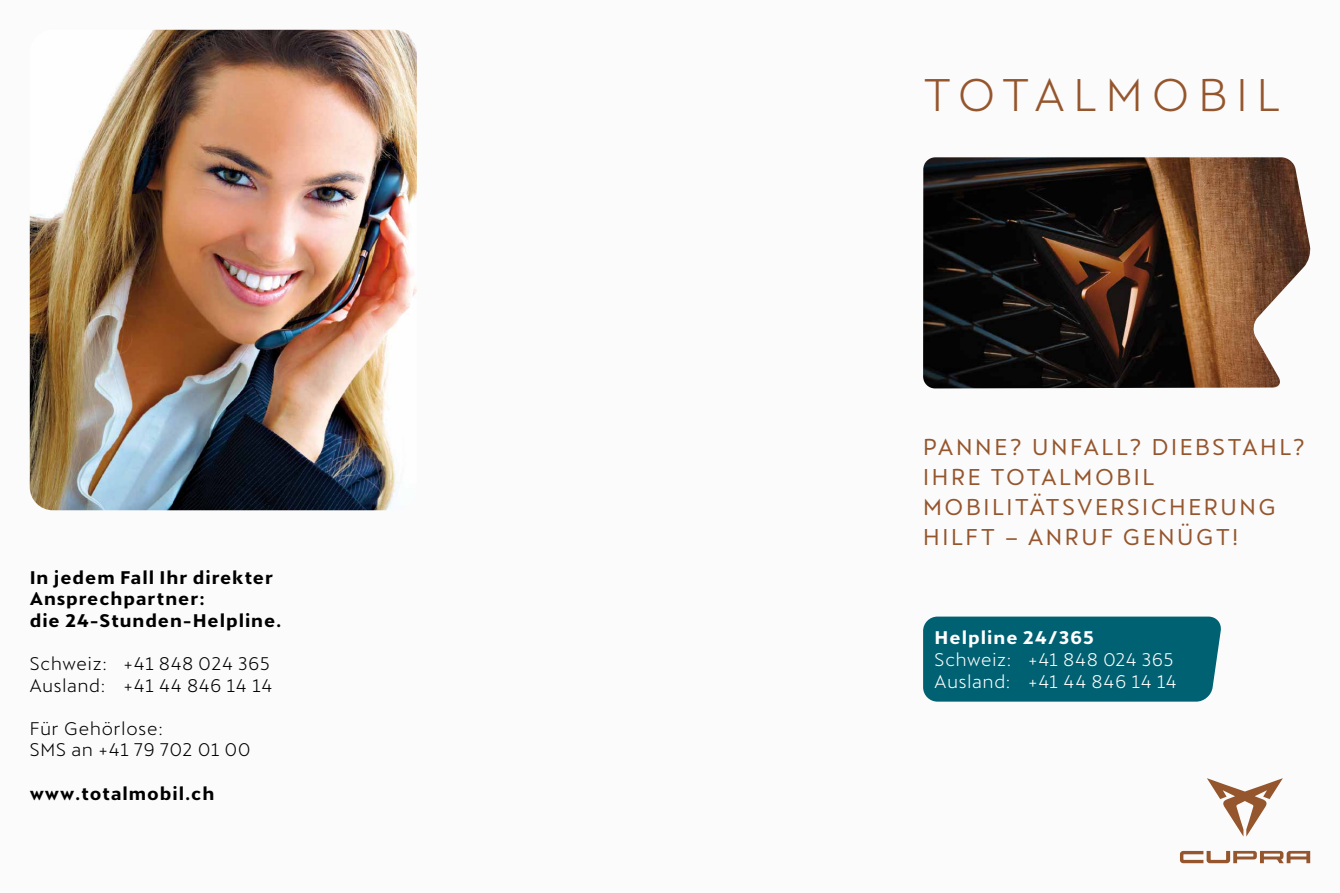
<style>
.page{position:relative;width:1340px;height:893px;background:#fff}
.page>*{position:absolute;margin:0;border:0;box-sizing:border-box;transform-origin:0 0}
.t1{font:45px "Cupra";letter-spacing:.2em;color:#95562d}
.t2{font:22.5px/30px "Cupra";letter-spacing:.12em;color:#95562d}
.t3{font:700 18px/21.6px "Cupra";letter-spacing:.05em;color:#000}
.t4{font:18px/21.6px "Cupra";letter-spacing:.05em;color:#000}
.t5{font:18px/21.6px "Cupra";letter-spacing:.045em;color:#fff}
.t6{font:700 18px "Cupra";letter-spacing:.055em;color:#fff}
</style>
<div class="page">
<div style="left:0;top:0;width:1339px;height:893px;background:#fbfbfc"></div>
<img style="left:30px;top:30px;width:387px;height:480px">
<svg style="left:1207px;top:778px;width:75px;height:58px"></svg>
<svg style="left:1180px;top:851px;width:130px;height:12px"></svg>
<div style="left:923px;top:617px;width:298px;height:85px;background:#006173"></div>
<img style="left:923px;top:157px;width:388px;height:231px">
<p class="t3" style="left:30px;top:566px;width:253px">In jedem Fall Ihr direkter<br>Ansprechpartner:<br>die 24-Stunden-Helpline.</p>
<p class="t4" style="left:30px;top:650px;width:244px">Schweiz: +41 848 024 365<br>Ausland: +41 44 846 14 14</p>
<p class="t4" style="left:30px;top:714px;width:222px">Für Gehörlose:<br>SMS an +41 79 702 01 00</p>
<p class="t3" style="left:30px;top:782px;width:186px">www.totalmobil.ch</p>
<h1 class="t1" style="left:923px;top:54px;width:359px">TOTALMOBIL</h1>
<p class="t2" style="left:923px;top:428px;width:384px">PANNE? UNFALL? DIEBSTAHL?<br>IHRE TOTALMOBIL<br>MOBILITÄTSVERSICHERUNG<br>HILFT – ANRUF GENÜGT!</p>
<p class="t6" style="left:934px;top:628px;width:161px">Helpline 24/365</p>
<p class="t5" style="left:934px;top:646px;width:243px">Schweiz: +41 848 024 365<br>Ausland: +41 44 846 14 14</p>
</div>
